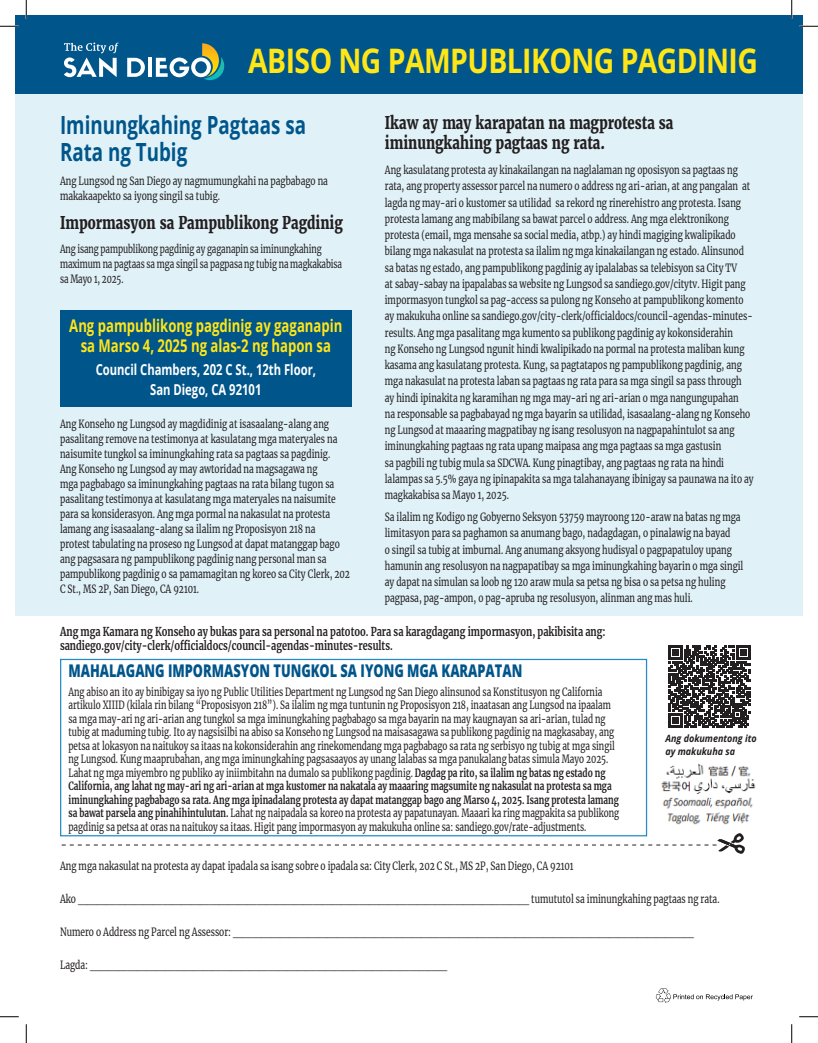
<style>
.page{position:relative;width:818px;height:1043px;background:#fff}
.page>*{position:absolute;margin:0;border:0;box-sizing:border-box;transform-origin:0 0}
.Subhead{font:700 33.75px "Open Sans";letter-spacing:-.02em;color:#ffe616;scale:.84 1}
.Subhead-2{font:700 25px/27.5px "Open Sans";color:#00558b;scale:.75 1}
.Body_Text{font:800 17.5px/20px "Merriweather";color:#231f20;scale:.75 1}
.Body_Text-2{font:700 17.5px/20px "Open Sans";color:#ffe616;text-align:center;scale:.75 1}
.Subhead_2{font:800 17.5px "Open Sans";color:#00558b;scale:.73 1}
.Body_Text-3{font:700 15px/20px "Open Sans";color:#fff;text-align:center;scale:.75 1}
.Body_Text-4{font:700 12.25px/14.4px "Merriweather";color:#231f20;scale:.75 1}
.Body_Text-5{font:11.25px/16.2px "Merriweather";color:#231f20;scale:.75 1}
.Body_Text-6{font:11.25px/13.5px "Merriweather";color:#231f20;scale:.73 1}
.Body_Text-7{font:11.25px/15px "Merriweather";color:#231f20;scale:.72 1}
.Subhead-3{font:italic 700 10px/12.5px "Open Sans";color:#231f20;scale:.9 1}
.s1{font-weight:700}
</style>
<div class="page">
<div style="left:15px;top:71px;width:787px;height:545px;background:#e0f2f8"></div>
<div style="left:15px;top:15px;width:787px;height:79px;background:#00558b"></div>
<svg style="left:62px;top:832px;width:683px;height:22px"></svg>
<svg style="left:655px;top:988px;width:97px;height:15px"></svg>
<svg style="left:668px;top:645px;width:82px;height:82px"></svg>
<img style="left:661px;top:764px;width:95px;height:61px">
<svg style="left:127px;top:58px;width:18px;height:19px"></svg>
<hr style="left:148px;top:58px;width:4px;height:19px;background:#fff">
<svg style="left:64px;top:43px;width:54px;height:34px"></svg>
<svg style="left:156px;top:43px;width:68px;height:37px"></svg>
<div style="left:60px;top:309px;width:291px;height:97px;background:#00558b"></div>
<div style="left:60px;top:659px;width:587px;height:177px;border:1px solid #238acb"></div>
<svg style="left:0;top:25px;width:19px;height:2px"></svg>
<svg style="left:799px;top:25px;width:19px;height:2px"></svg>
<svg style="left:0;top:1016px;width:19px;height:1px"></svg>
<svg style="left:799px;top:1016px;width:19px;height:1px"></svg>
<svg style="left:25px;top:0;width:2px;height:19px"></svg>
<svg style="left:25px;top:1024px;width:2px;height:18px"></svg>
<svg style="left:790px;top:0;width:2px;height:19px"></svg>
<svg style="left:791px;top:1024px;width:1px;height:18px"></svg>
<p class="Subhead" style="left:248px;top:37px;width:608px">ABISO NG PAMPUBLIKONG PAGDINIG</p>
<p class="Subhead-2" style="left:60px;top:110px;width:329px">Iminungkahing Pagtaas sa<br>Rata ng Tubig</p>
<p class="Body_Text-5" style="left:60px;top:173px;width:359px;line-height:15px">Ang Lungsod ng San Diego ay nagmumungkahi na pagbabago na makakaapekto sa iyong singil sa tubig.</p>
<p class="Body_Text" style="left:60px;top:212px;width:378px">Impormasyon sa Pampublikong Pagdinig</p>
<p class="Body_Text-7" style="left:60px;top:241px;width:393px">Ang isang pampublikong pagdinig ay gaganapin sa iminungkahing maximum na pagtaas sa mga singil sa pagpasa ng tubig na magkakabisa sa Mayo 1, 2025.</p>
<p class="Body_Text-2" style="left:69px;top:315px;width:365px">Ang pampublikong pagdinig ay gaganapin sa Marso 4, 2025 ng alas-2 ng hapon sa</p>
<p class="Body_Text-3" style="left:96px;top:359px;width:295px">Council Chambers, 202 C St., 12th Floor,<br>San Diego, CA 92101</p>
<p class="Body_Text-5" style="left:60px;top:416px;width:388px;line-height:15px">Ang Konseho ng Lungsod ay magdidinig at isasaalang-alang ang pasalitang remove na testimonya at kasulatang mga materyales na naisumite tungkol sa iminungkahing rata sa pagtaas sa pagdinig.<br>Ang Konseho ng Lungsod ay may awtoridad na magsagawa ng<br>mga pagbabago sa iminungkahing pagtaas na rata bilang tugon sa pasalitang testimonya at kasulatang mga materyales na naisumite para sa konsiderasyon. Ang mga pormal na nakasulat na protesta lamang ang isasaalang-alang sa ilalim ng Proposisyon 218 na<br>protest tabulating na proseso ng Lungsod at dapat matanggap bago ang pagsasara ng pampublikong pagdinig nang personal man sa pampublikong pagdinig o sa pamamagitan ng koreo sa City Clerk, 202<br>C St., MS 2P, San Diego, CA 92101.</p>
<p class="Body_Text" style="left:385px;top:113px;width:386px">Ikaw ay may karapatan na magprotesta sa iminungkahing pagtaas ng rata.</p>
<p class="Body_Text-5" style="left:385px;top:161px;width:493px">Ang kasulatang protesta ay kinakailangan na naglalaman ng oposisyon sa pagtaas ng rata, ang property assessor parcel na numero o address ng ari-arian, at ang pangalan at lagda ng may-ari o kustomer sa utilidad sa rekord ng rinerehistro ang protesta. Isang protesta lamang ang mabibilang sa bawat parcel o address. Ang mga elektronikong protesta (email, mga mensahe sa social media, atbp.) ay hindi magiging kwalipikado bilang mga nakasulat na protesta sa ilalim ng mga kinakailangan ng estado. Alinsunod sa batas ng estado, ang pampublikong pagdinig ay ipalalabas sa telebisyon sa City TV<br>at sabay-sabay na ipapalabas sa website ng Lungsod sa sandiego.gov/citytv. Higit pang impormasyon tungkol sa pag-access sa pulong ng Konseho at pampublikong komento ay makukuha online sa sandiego.gov/city-clerk/officialdocs/council-agendas-minutes&shy;results. Ang mga pasalitang mga kumento sa publikong pagdinig ay kokonsiderahin<br>ng Konseho ng Lungsod ngunit hindi kwalipikado na pormal na protesta maliban kung kasama ang kasulatang protesta. Kung, sa pagtatapos ng pampublikong pagdinig, ang mga nakasulat na protesta laban sa pagtaas ng rata para sa mga singil sa pass through ay hindi ipinakita ng karamihan ng mga may-ari ng ari-arian o mga nangungupahan<br>na responsable sa pagbabayad ng mga bayarin sa utilidad, isasaalang-alang ng Konseho ng Lungsod at maaaring magpatibay ng isang resolusyon na nagpapahintulot sa ang iminungkahing pagtaas ng rata upang maipasa ang mga pagtaas sa mga gastusin<br>sa pagbili ng tubig mula sa SDCWA. Kung pinagtibay, ang pagtaas ng rata na hindi lalampas sa 5.5% gaya ng ipinapakita sa mga talahanayang ibinigay sa paunawa na ito ay magkakabisa sa Mayo 1, 2025.</p>
<p class="Body_Text-5" style="left:385px;top:508px;width:479px">Sa ilalim ng Kodigo ng Gobyerno Seksyon 53759 mayroong 120-araw na batas ng mga limitasyon para sa paghamon sa anumang bago, nadagdagan, o pinalawig na bayad<br>o singil sa tubig at imburnal. Ang anumang aksyong hudisyal o pagpapatuloy upang hamunin ang resolusyon na nagpapatibay sa mga iminungkahing bayarin o mga singil ay dapat na simulan sa loob ng 120 araw mula sa petsa ng bisa o sa petsa ng huling pagpasa, pag-ampon, o pag-apruba ng resolusyon, alinman ang mas huli.</p>
<p class="Body_Text-4" style="left:60px;top:624px;width:728px">Ang mga Kamara ng Konseho ay bukas para sa personal na patotoo. Para sa karagdagang impormasyon, pakibisita ang: sandiego.gov/city-clerk/officialdocs/council-agendas-minutes-results.</p>
<p class="Subhead_2" style="left:68px;top:658px;width:623px">MAHALAGANG IMPORMASYON TUNGKOL SA IYONG MGA KARAPATAN</p>
<p class="Body_Text-6" style="left:68px;top:684px;width:755px">Ang abiso an ito ay binibigay sa iyo ng Public Utilities Department ng Lungsod ng San Diego alinsunod sa Konstitusyon ng California artikulo XIIID (kilala rin bilang “Proposisyon 218”). Sa ilalim ng mga tuntunin ng Proposisyon 218, inaatasan ang Lungsod na ipaalam sa mga may-ari ng ari-arian ang tungkol sa mga iminungkahing pagbabago sa mga bayarin na may kaugnayan sa ari-arian, tulad ng tubig at maduming tubig. Ito ay nagsisilbi na abiso sa Konseho ng Lungsod na maisasagawa sa publikong pagdinig na magkasabay, ang petsa at lokasyon na naitukoy sa itaas na kokonsiderahin ang rinekomendang mga pagbabago sa rata ng serbisyo ng tubig at mga singil ng Lungsod. Kung maaprubahan, ang mga iminungkahing pagsasaayos ay unang lalabas sa mga panukalang batas simula Mayo 2025.<br>Lahat ng mga miyembro ng publiko ay iniimbitahn na dumalo sa publikong pagdinig. <span class="s1">Dagdag pa rito, sa ilalim ng batas ng estado ng California, ang lahat ng may-ari ng ari-arian at mga kustomer na nakatala ay maaaring magsumite ng nakasulat na protesta sa mga iminungkahing pagbabago sa rata. Ang mga ipinadalang protesta ay dapat matanggap bago ang Marso 4, 2025. Isang protesta lamang sa bawat parsela ang pinahihintulutan.</span> Lahat ng naipadala sa koreo na protesta ay papatunayan. Maaari ka ring magpakita sa publikong pagdinig sa petsa at oras na naitukoy sa itaas. Higit pang impormasyon ay makukuha online sa: sandiego.gov/rate-adjustments.</p>
<p class="Subhead-3" style="left:665px;top:732px;width:103px">Ang dokumentong ito ay makukuha sa</p>
<p class="Body_Text-5" style="left:60px;top:857px;width:686px">Ang mga nakasulat na protesta ay dapat ipadala sa isang sobre o ipadala sa: City Clerk, 202 C St., MS 2P, San Diego, CA 92101</p>
<p class="Body_Text-5" style="left:60px;top:890px;width:880px">Ako ________________________________________________ tumututol sa iminungkahing pagtaas ng rata.</p>
<p class="Body_Text-5" style="left:60px;top:923px;width:846px">Numero o Address ng Parcel ng Assessor: _________________________________________________</p>
<p class="Body_Text-5" style="left:60px;top:956px;width:518px">Lagda: ______________________________________</p>
</div>
